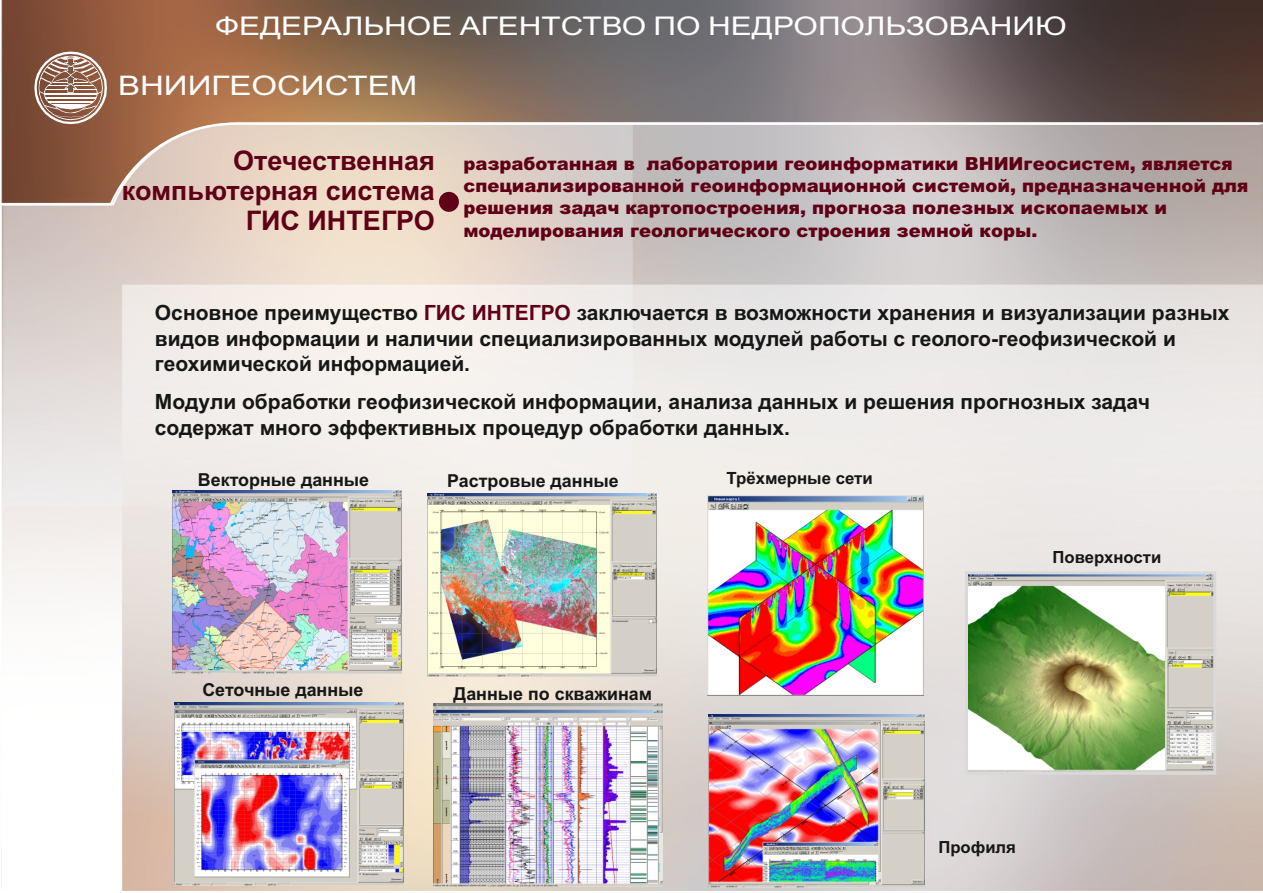
<style>
.page{position:relative;width:1263px;height:893px;background:#fff}
.page>*{position:absolute;margin:0;border:0;box-sizing:border-box;transform-origin:0 0}
.t1{font:700 27px/30.2px "Arial";color:#5f0016;text-align:right}
.t2{font:27px "Arial";color:#fff;scale:1.22 1}
.t3{font:25.8px "Arial";color:#fff;scale:1.22 1}
.t4{font:700 21px/25.8px "Arial";color:#151616}
.t5{font:900 18px/22.4px "Arial";color:#5f0016}
.t6{font:700 17.85px "Arial";color:#151616}
.t7{font:700 16.8px "Arial";color:#151616}
.t8{font:700 16.65px "Arial";color:#151616}
.s1{color:#5f0016}
</style>
<div class="page">
<img style="left:1px;top:0;width:1262px;height:891px">
<svg style="left:1px;top:122px;width:1261px;height:85px;background:#c7b9b1"></svg>
<svg style="left:34px;top:52px;width:73px;height:72px"></svg>
<div style="left:439px;top:192px;width:20px;height:20px;background:#5f0016;border-radius:50%"></div>
<img style="left:172px;top:491px;width:229px;height:183px">
<img style="left:428px;top:494px;width:229px;height:183px">
<img style="left:175px;top:702px;width:228px;height:183px">
<img style="left:433px;top:703px;width:229px;height:183px">
<img style="left:707px;top:496px;width:217px;height:200px">
<img style="left:969px;top:575px;width:243px;height:196px">
<div style="left:965px;top:571px;width:251px;height:204px;border:3px solid #d9d9da"></div>
<img style="left:709px;top:714px;width:216px;height:173px">
<p class="t3" style="left:215px;top:17px;width:700px">ФЕДЕРАЛЬНОЕ АГЕНТСТВО ПО НЕДРОПОЛЬЗОВАНИЮ</p>
<p class="t2" style="left:118px;top:76px;width:247px">ВНИИГЕОСИСТЕМ</p>
<p class="t1" style="left:122px;top:148px;width:315px">Отечественная компьютерная система<br>ГИС ИНТЕГРО</p>
<p class="t5" style="left:463px;top:154px;width:786px">разработанная в лаборатории геоинформатики ВНИИгеосистем, является специализированной геоинформационной системой, предназначенной для решения задач картопостроения, прогноза полезных ископаемых и моделирования геологического строения земной коры.</p>
<p class="t4" style="left:155px;top:301px;width:1076px">Основное преимущество <span class="s1">ГИС ИНТЕГРО</span> заключается в возможности хранения и визуализации разных видов информации и наличии специализированных модулей работы с геолого-геофизической и геохимической информацией.</p>
<p class="t4" style="left:155px;top:391px;width:996px">Модули обработки геофизической информации, анализа данных и решения прогнозных задач содержат много эффективных процедур обработки данных.</p>
<p class="t6" style="left:198px;top:473px;width:173px">Векторные данные</p>
<p class="t6" style="left:447px;top:474px;width:173px">Растровые данные</p>
<p class="t7" style="left:726px;top:472px;width:148px">Трёхмерные сети</p>
<p class="t6" style="left:202px;top:683px;width:163px">Сеточные данные</p>
<p class="t6" style="left:454px;top:687px;width:200px">Данные по скважинам</p>
<p class="t8" style="left:1052px;top:551px;width:110px">Поверхности</p>
<p class="t8" style="left:938px;top:841px;width:79px">Профиля</p>
</div>
